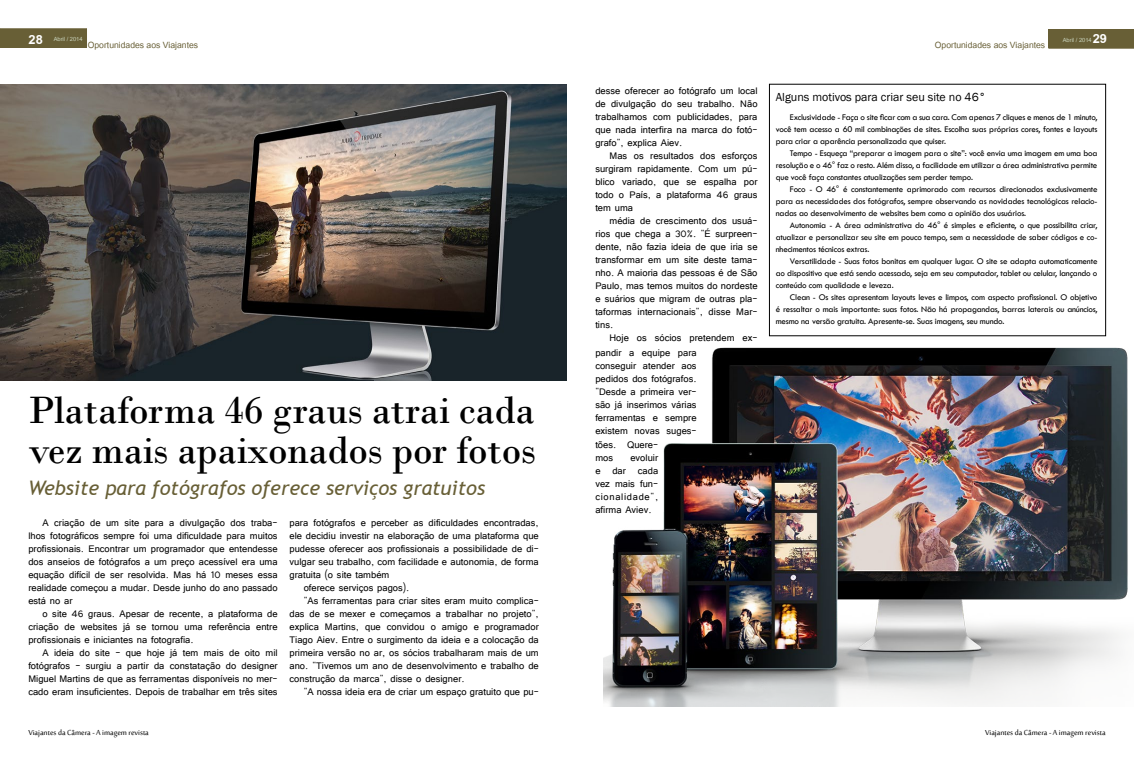
<style>
.page{position:relative;width:1134px;height:766px;background:#fff}
.page>*{position:absolute;margin:0;border:0;box-sizing:border-box;transform-origin:0 0}
.t1{font:40px/40px "Bodoni";letter-spacing:-.01em;color:#000}
.t2{font:italic 20px "Trebuchet MS";color:#685f36}
.t3{font:700 18px "Utsaah";color:#fff}
.t4{font:12px/13px "Tunga";color:#000;text-align:justify}
.t5{font:12px "Utsaah";color:#685f36}
.t6{font:12px "Franklin Gothic";color:#000}
.t7{font:10px "Sakkal Majalla";color:#000}
.t8{font:9px/12px "Tw Cen";letter-spacing:-.02em;color:#000;text-align:justify}
.t9{font:8px "Utsaah";color:#cad4bd}
</style>
<div class="page">
<div style="left:0;top:29px;width:86px;height:18px;background:#685f36"></div>
<div style="left:0;top:28px;width:87px;height:20px;border:1px solid #685f36"></div>
<div style="left:1048px;top:29px;width:86px;height:20px;background:#685f36"></div>
<img style="left:0;top:84px;width:567px;height:297px">
<img style="left:603px;top:347px;width:525px;height:359px">
<div style="left:769px;top:84px;width:337px;height:252px;border:1px solid #000"></div>
<h3 class="t3" style="left:29px;top:30px;width:16px">28</h3>
<p class="t9" style="left:54px;top:35px;width:30px">Abril / 2014</p>
<p class="t5" style="left:88px;top:39px;width:112px">Oportunidades aos Viajantes</p>
<h1 class="t1" style="left:28px;top:390px;width:509px">Plataforma 46 graus atrai cada vez mais apaixonados por fotos</h1>
<h2 class="t2" style="left:28px;top:475px;width:458px">Website para fotógrafos oferece serviços gratuitos</h2>
<p class="t4" style="left:28px;top:515px;width:251px;text-indent:14px">A criação de um site para a divulgação dos traba&shy;lhos fotográficos sempre foi uma dificuldade para muitos profissionais. Encontrar um programador que entendesse dos anseios de fotógrafos a um preço acessível era uma equação difícil de ser resolvida. Mas há 10 meses essa realidade começou a mudar. Desde junho do ano passado está no ar</p>
<p class="t4" style="left:28px;top:606px;width:251px;text-indent:14px">o site 46 graus. Apesar de recente, a plataforma de criação de websites já se tornou uma referência entre profissionais e iniciantes na fotografia.</p>
<p class="t4" style="left:28px;top:645px;width:251px;text-indent:14px">A ideia do site - que hoje já tem mais de oito mil fotógrafos - surgiu a partir da constatação do designer Miguel Martins de que as ferramentas disponíveis no mer&shy;cado eram insuficientes. Depois de trabalhar em três sites</p>
<p class="t4" style="left:289px;top:515px;width:251px">para fotógrafos e perceber as dificuldades encontradas,</p>
<p class="t4" style="left:289px;top:528px;width:251px">ele decidiu investir na elaboração de uma plataforma que</p>
<p class="t4" style="left:289px;top:541px;width:251px">pudesse oferecer aos profissionais a possibilidade de di-</p>
<p class="t4" style="left:289px;top:554px;width:251px">vulgar seu trabalho, com facilidade e autonomia, de forma</p>
<p class="t4" style="left:289px;top:567px;width:101px">gratuita (o site também</p>
<p class="t4" style="left:304px;top:580px;width:107px">oferece serviços pagos).</p>
<p class="t4" style="left:304px;top:593px;width:237px">"As ferramentas para criar sites eram muito complica-</p>
<p class="t4" style="left:289px;top:606px;width:251px">das de se mexer e começamos a trabalhar no projeto",</p>
<p class="t4" style="left:289px;top:619px;width:251px">explica Martins, que convidou o amigo e programador</p>
<p class="t4" style="left:289px;top:632px;width:251px">Tiago Aiev. Entre o surgimento da ideia e a colocação da</p>
<p class="t4" style="left:289px;top:645px;width:251px">primeira versão no ar, os sócios trabalharam mais de um</p>
<p class="t4" style="left:289px;top:658px;width:251px">ano. "Tivemos um ano de desenvolvimento e trabalho de</p>
<p class="t4" style="left:289px;top:671px;width:177px">construção da marca", disse o designer.</p>
<p class="t4" style="left:304px;top:684px;width:237px">"A nossa ideia era de criar um espaço gratuito que pu-</p>
<p class="t7" style="left:28px;top:726px;width:122px">Viajantes da Câmera - A imagem revista</p>
<p class="t4" style="left:595px;top:83px;width:164px">desse oferecer ao fotógrafo um local de divulgação do seu trabalho. Não trabalhamos com publicidades, para que nada interfira na marca do fotó&shy;grafo", explica Aiev.</p>
<p class="t4" style="left:595px;top:148px;width:164px;text-indent:14px">Mas os resultados dos esforços surgiram rapidamente. Com um pú&shy;blico variado, que se espalha por todo o País, a plataforma 46 graus tem uma</p>
<p class="t4" style="left:595px;top:213px;width:164px;text-indent:14px">média de crescimento dos usuá&shy;rios que chega a 30%. "É surpreen&shy;dente, não fazia ideia de que iria se transformar em um site deste tama&shy;nho. A maioria das pessoas é de São Paulo, mas temos muitos do nordeste e suários que migram de outras pla&shy;taformas internacionais", disse Mar&shy;tins.</p>
<p class="t4" style="left:595px;top:329px;width:164px;line-height:14.6px;text-indent:14px">Hoje os sócios pretendem ex&shy;pandir a equipe para</p>
<p class="t4" style="left:595px;top:358px;width:103px">conseguir atender aos pedidos dos fotógrafos. "Desde a primeira ver&shy;são já inserimos várias ferramentas e sempre existem novas suges-</p>
<p class="t4" style="left:595px;top:437px;width:64px">tões. Quere&shy;mos</p>
<p class="t4" style="left:595px;top:450px;width:64px;text-indent:35px">evoluir e dar cada vez mais fun&shy;cionalidade", afirma Aviev.</p>
<p class="t5" style="left:935px;top:39px;width:112px">Oportunidades aos Viajantes</p>
<h3 class="t3" style="left:1093px;top:30px;width:16px">29</h3>
<p class="t9" style="left:1063px;top:36px;width:30px">Abril / 2014</p>
<p class="t6" style="left:776px;top:90px;width:211px">Alguns motivos para criar seu site no 46°</p>
<p class="t8" style="left:776px;top:111px;width:323px;text-indent:14px">Exclusividade - Faça o site ficar com a sua cara. Com apenas 7 cliques e menos de 1 minuto, você tem acesso a 60 mil combinações de sites. Escolha suas próprias cores, fontes e layouts para criar a aparência personalizada que quiser.</p>
<p class="t8" style="left:776px;top:147px;width:323px;text-indent:14px">Tempo - Esqueça “preparar a imagem para o site”: você envia uma imagem em uma boa resolução e o 46° faz o resto. Além disso, a facilidade em utilizar a área administrativa permite que você faça constantes atualizações sem perder tempo.</p>
<p class="t8" style="left:776px;top:183px;width:323px;text-indent:14px">Foco - O 46° é constantemente aprimorado com recursos direcionados exclusivamente para as necessidades dos fotógrafos, sempre observando as novidades tecnológicas relacio&shy;nadas ao desenvolvimento de websites bem como a opinião dos usuários.</p>
<p class="t8" style="left:776px;top:219px;width:323px;text-indent:14px">Autonomia - A área administrativa do 46° é simples e eficiente, o que possibilita criar, atualizar e personalizar seu site em pouco tempo, sem a necessidade de saber códigos e co&shy;nhecimentos técnicos extras.</p>
<p class="t8" style="left:776px;top:255px;width:323px;text-indent:14px">Versatilidade - Suas fotos bonitas em qualquer lugar. O site se adapta automaticamente ao dispositivo que está sendo acessado, seja em seu computador, tablet ou celular, lançando o conteúdo com qualidade e leveza.</p>
<p class="t8" style="left:776px;top:291px;width:323px;text-indent:14px">Clean - Os sites apresentam layouts leves e limpos, com aspecto profissional. O objetivo é ressaltar o mais importante: suas fotos. Não há propagandas, barras laterais ou anúncios, mesmo na versão gratuita. Apresente-se. Suas imagens, seu mundo.</p>
<p class="t7" style="left:985px;top:726px;width:122px">Viajantes da Câmera - A imagem revista</p>
</div>
